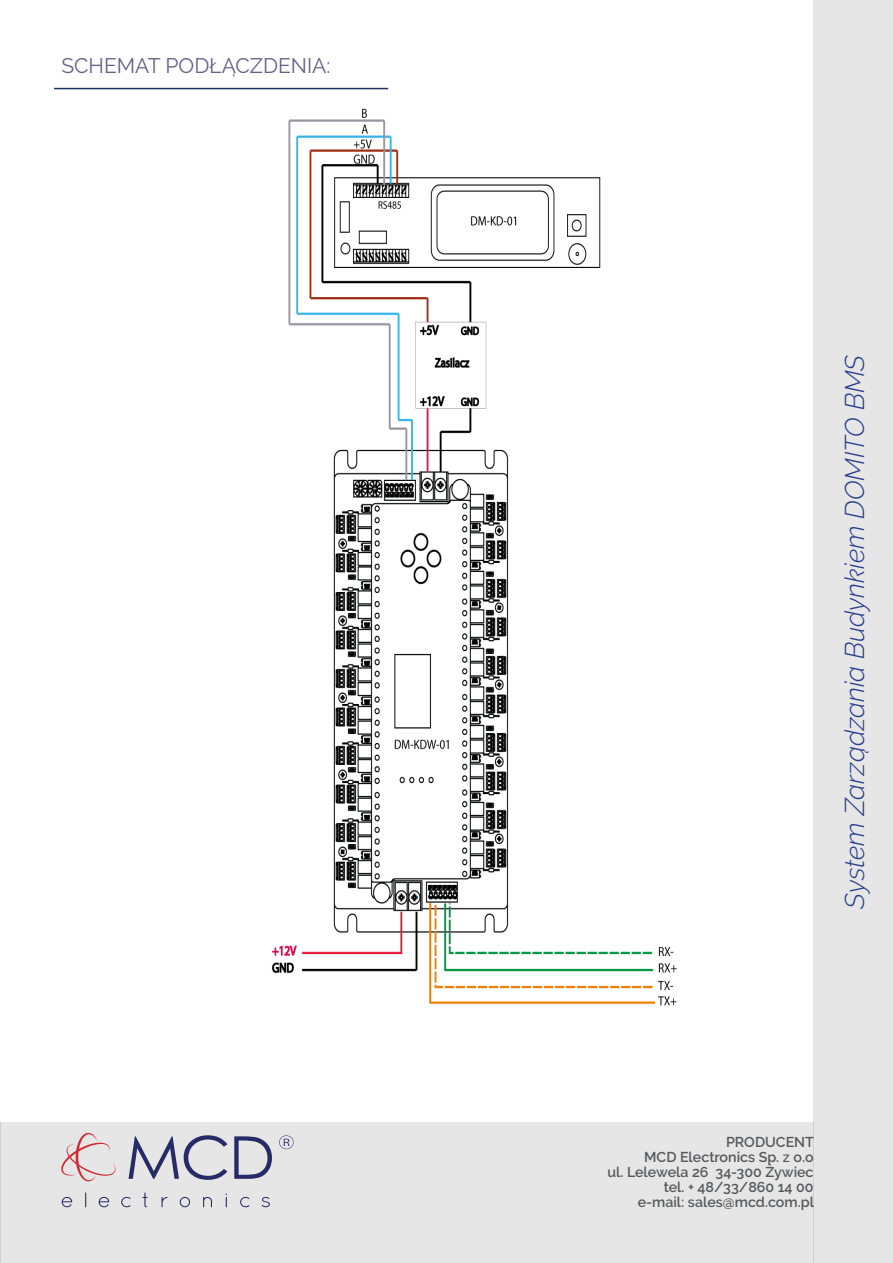
<style>
.page{position:relative;width:893px;height:1263px;background:#fff}
.page>*{position:absolute;margin:0;border:0;box-sizing:border-box;transform-origin:0 0}
.t1{font:italic 300 27px "Raleway";color:#253f8e}
.Styl_akapitowy_1{font:21px "Raleway";color:#646086}
.t2{font:600 14.25px/15px "Raleway";color:#57585a;text-align:right}
</style>
<div class="page">
<div style="left:814px;top:0;width:79px;height:1263px;background:#e6e6e6"></div>
<div style="left:0;top:1123px;width:814px;height:140px;background:#e6e6e6"></div>
<hr style="left:0;top:1123px;width:1px;height:140px;background:#000">
<svg style="left:61px;top:1133px;width:55px;height:48px"></svg>
<svg style="left:62px;top:1197px;width:10px;height:10px"></svg>
<svg style="left:85px;top:1192px;width:1px;height:15px"></svg>
<svg style="left:99px;top:1197px;width:10px;height:10px"></svg>
<svg style="left:121px;top:1197px;width:10px;height:10px"></svg>
<svg style="left:143px;top:1192px;width:4px;height:15px"></svg>
<svg style="left:162px;top:1197px;width:6px;height:10px"></svg>
<svg style="left:180px;top:1197px;width:10px;height:10px"></svg>
<svg style="left:203px;top:1197px;width:9px;height:10px"></svg>
<svg style="left:226px;top:1193px;width:1px;height:14px"></svg>
<svg style="left:240px;top:1197px;width:10px;height:10px"></svg>
<svg style="left:262px;top:1197px;width:8px;height:10px"></svg>
<svg style="left:129px;top:1135px;width:98px;height:45px"></svg>
<svg style="left:234px;top:1136px;width:38px;height:43px"></svg>
<svg style="left:279px;top:1135px;width:15px;height:14px"></svg>
<hr style="left:54px;top:88px;width:334px;height:1px;background:#1b325f">
<img style="left:271px;top:108px;width:405px;height:898px">
<p class="Styl_akapitowy_1" style="left:61px;top:53px;width:271px">SCHEMAT PODŁĄCZDENIA:</p>
<h1 class="t1" style="left:839px;top:909px;width:555px;rotate:-90deg">System Zarządzania Budynkiem DOMITO BMS</h1>
<p class="t2" style="left:607px;top:1135px;width:208px">PRODUCENT<br>MCD Electronics Sp. z o.o<br>ul. Lelewela 26 34-300 Żywiec tel. + 48/33/860 14 00<br>e-mail: sales@mcd.com.pl</p>
</div>
